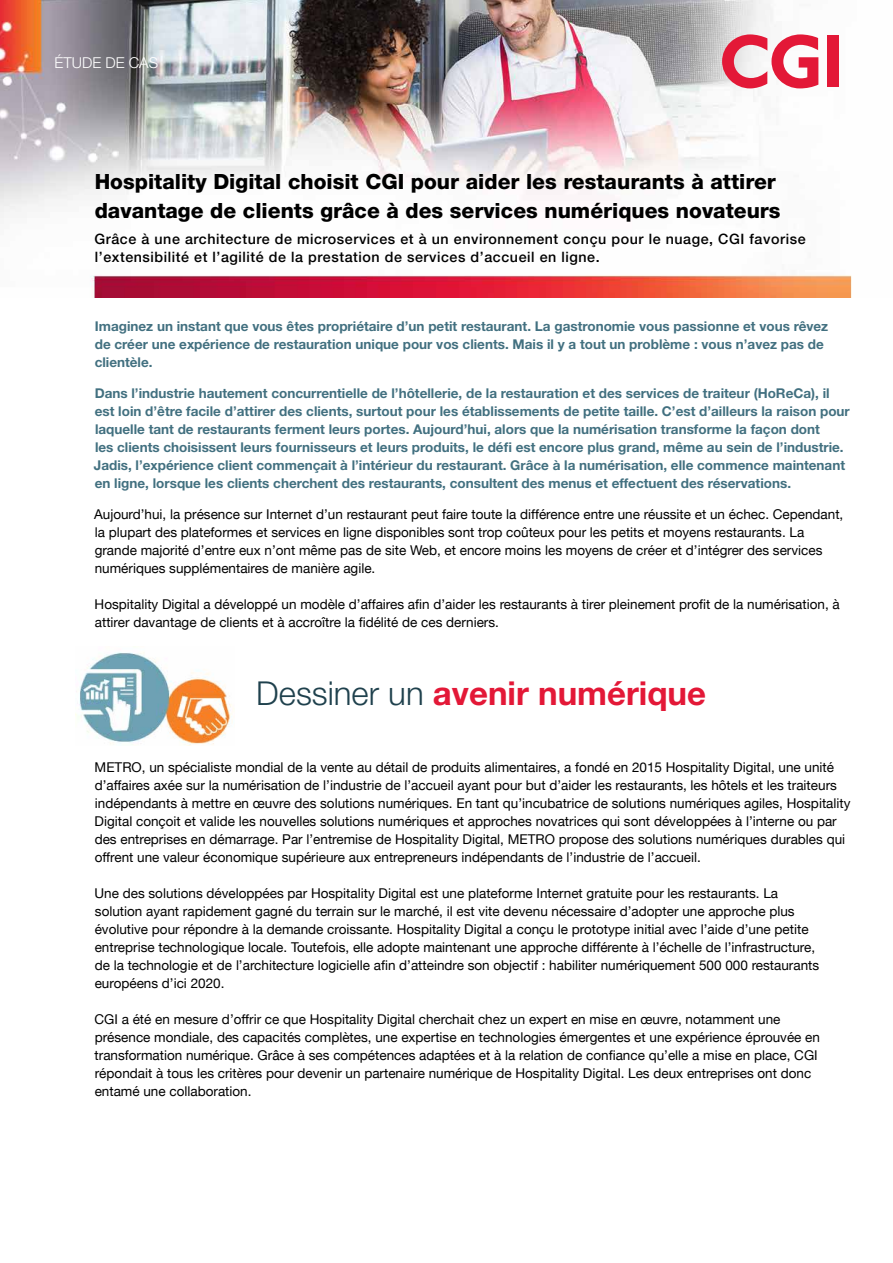
<style>
.page{position:relative;width:893px;height:1263px;background:#fff}
.page>*{position:absolute;margin:0;border:0;box-sizing:border-box;transform-origin:0 0}
.t1{font:700 33px "Helvetica Neue LT Std";color:#e31837}
.t2{font:800 21px/28.5px "Helvetica Neue LT Std";color:#000}
.t3{font:300 15px "Helvetica Neue LT Std";color:#fff}
.t4{font:500 14.25px/17.1px "Helvetica Neue LT";letter-spacing:.04em;color:#000}
.t5{font:13.5px/18px "Helvetica Neue LT";color:#000}
.t6{font:700 13.5px/18px "Helvetica Neue LT Std";color:#427080}
.s1{font-weight:300;color:#1f414d}
</style>
<div class="page">
<img style="left:0;top:0;width:852px;height:297px">
<svg style="left:722px;top:34px;width:96px;height:54px"></svg>
<div style="left:827px;top:36px;width:11px;height:51px;background:#e31837"></div>
<img style="left:76px;top:652px;width:158px;height:94px">
<p class="t3" style="left:55px;top:53px;width:105px">ÉTUDE DE CAS</p>
<h2 class="t2" style="left:95px;top:168px;width:687px">Hospitality Digital choisit CGI pour aider les restaurants à attirer davantage de clients grâce à des services numériques novateurs</h2>
<p class="t4" style="left:94px;top:231px;width:713px">Grâce à une architecture de microservices et à un environnement conçu pour le nuage, CGI favorise l’extensibilité et l’agilité de la prestation de services d’accueil en ligne.</p>
<p class="t6" style="left:95px;top:317px;width:735px">Imaginez un instant que vous êtes propriétaire d’un petit restaurant. La gastronomie vous passionne et vous rêvez de créer une expérience de restauration unique pour vos clients. Mais il y a tout un problème : vous n’avez pas de clientèle.</p>
<p class="t6" style="left:94px;top:384px;width:757px">Dans l’industrie hautement concurrentielle de l’hôtellerie, de la restauration et des services de traiteur (HoReCa), il est loin d’être facile d’attirer des clients, surtout pour les établissements de petite taille. C’est d’ailleurs la raison pour laquelle tant de restaurants ferment leurs portes. Aujourd’hui, alors que la numérisation transforme la façon dont<br>les clients choisissent leurs fournisseurs et leurs produits, le défi est encore plus grand, même au sein de l’industrie.<br>Jadis, l’expérience client commençait à l’intérieur du restaurant. Grâce à la numérisation, elle commence maintenant en ligne, lorsque les clients cherchent des restaurants, consultent des menus et effectuent des réservations.</p>
<p class="t5" style="left:94px;top:504px;width:751px">Aujourd’hui, la présence sur Internet d’un restaurant peut faire toute la différence entre une réussite et un échec. Cependant, la plupart des plateformes et services en ligne disponibles sont trop coûteux pour les petits et moyens restaurants. La grande majorité d’entre eux n’ont même pas de site Web, et encore moins les moyens de créer et d’intégrer des services numériques supplémentaires de manière agile.</p>
<p class="t5" style="left:95px;top:594px;width:747px">Hospitality Digital a développé un modèle d’affaires afin d’aider les restaurants à tirer pleinement profit de la numérisation, à attirer davantage de clients et à accroître la fidélité de ces derniers.</p>
<h1 class="t1" style="left:256px;top:672px;width:451px"><span class="s1">Dessiner un</span> avenir numérique</h1>
<p class="t5" style="left:95px;top:758px;width:757px">METRO, un spécialiste mondial de la vente au détail de produits alimentaires, a fondé en 2015 Hospitality Digital, une unité d’affaires axée sur la numérisation de l’industrie de l’accueil ayant pour but d’aider les restaurants, les hôtels et les traiteurs indépendants à mettre en œuvre des solutions numériques. En tant qu’incubatrice de solutions numériques agiles, Hospitality Digital conçoit et valide les nouvelles solutions numériques et approches novatrices qui sont développées à l’interne ou par des entreprises en démarrage. Par l’entremise de Hospitality Digital, METRO propose des solutions numériques durables qui offrent une valeur économique supérieure aux entrepreneurs indépendants de l’industrie de l’accueil.</p>
<p class="t5" style="left:94px;top:884px;width:726px">Une des solutions développées par Hospitality Digital est une plateforme Internet gratuite pour les restaurants. La solution ayant rapidement gagné du terrain sur le marché, il est vite devenu nécessaire d’adopter une approche plus évolutive pour répondre à la demande croissante. Hospitality Digital a conçu le prototype initial avec l’aide d’une petite entreprise technologique locale. Toutefois, elle adopte maintenant une approche différente à l’échelle de l’infrastructure, de la technologie et de l’architecture logicielle afin d’atteindre son objectif : habiliter numériquement 500 000 restaurants européens d’ici 2020.</p>
<p class="t5" style="left:94px;top:1010px;width:727px">CGI a été en mesure d’offrir ce que Hospitality Digital cherchait chez un expert en mise en œuvre, notamment une présence mondiale, des capacités complètes, une expertise en technologies émergentes et une expérience éprouvée en transformation numérique. Grâce à ses compétences adaptées et à la relation de confiance qu’elle a mise en place, CGI répondait à tous les critères pour devenir un partenaire numérique de Hospitality Digital. Les deux entreprises ont donc entamé une collaboration.</p>
</div>
